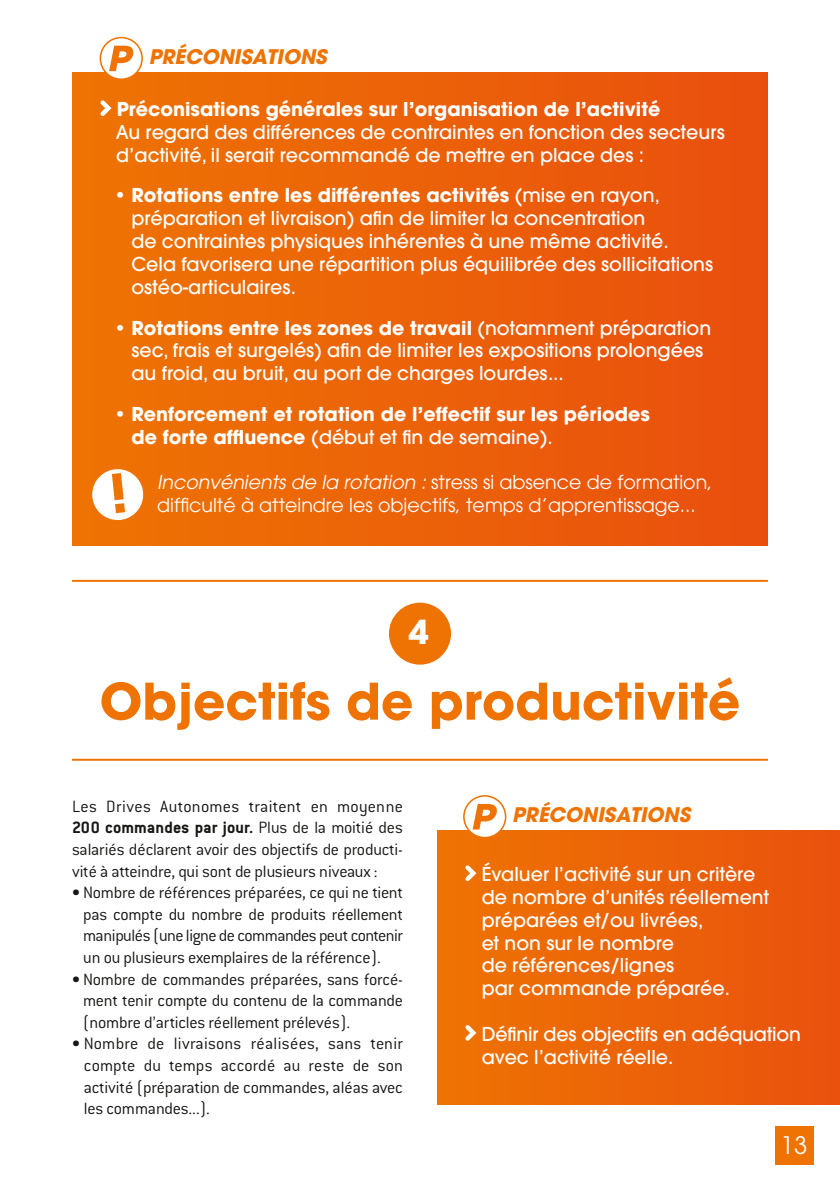
<style>
.page{position:relative;width:840px;height:1191px;background:#fff}
.page>*{position:absolute;margin:0;border:0;box-sizing:border-box;transform-origin:0 0}
.t1{font:700 50px "Avant Garde";color:#ee7302}
.t2{font:700 32.8px "Avant Garde";color:#fff}
.t3{font:24px "Avant Garde";color:#fff}
.t4{font:italic 700 20px "Avant Garde";color:#ee7302}
.t5{font:500 19px/22.8px "Avant Garde";color:#fff}
.t6{font:700 19px/22.8px "Avant Garde";color:#fff}
.t7{font:19px/22.8px "Avant Garde";color:#fff}
.t8{font:300 18px/21.6px "Conduit ITC";letter-spacing:-.015em;color:#181716;text-align:justify}
.s1{font-weight:700}
.s2{font-weight:500}
.s3{font-style:italic}
</style>
<div class="page">
<div style="left:774px;top:1126px;width:38px;height:38px;background:#ee7302"></div>
<hr style="left:72px;top:758px;width:695px;height:2px;background:#ee7302">
<hr style="left:72px;top:580px;width:695px;height:2px;background:#ee7302">
<div style="left:389px;top:602px;width:62px;height:62px;background:#ee7302;border-radius:50%"></div>
<div style="left:72px;top:72px;width:695px;height:473px;background:linear-gradient(to right,#ee7403,#e94f0e)"></div>
<svg style="left:96px;top:96px;width:19px;height:24px"></svg>
<div style="left:437px;top:830px;width:402px;height:274px;background:linear-gradient(to right,#ee7403,#e9520e)"></div>
<svg style="left:461px;top:861px;width:18px;height:24px"></svg>
<svg style="left:461px;top:1021px;width:18px;height:23px"></svg>
<svg style="left:100px;top:38px;width:42px;height:41px"></svg>
<div style="left:99px;top:37px;width:44px;height:43px;border:2px solid #ee7302;border-radius:50%"></div>
<svg style="left:109px;top:46px;width:25px;height:25px"></svg>
<div style="left:463px;top:796px;width:42px;height:41px;background:#fff;border-radius:50%"></div>
<div style="left:463px;top:795px;width:43px;height:43px;border:2px solid #ee7302;border-radius:50%"></div>
<svg style="left:472px;top:804px;width:25px;height:25px"></svg>
<div style="left:91px;top:468px;width:53px;height:53px;background:#fff;border-radius:50%"></div>
<div style="left:91px;top:467px;width:54px;height:54px;border:2px solid #ee7302;border-radius:50%"></div>
<svg style="left:112px;top:473px;width:13px;height:40px"></svg>
<p class="t4" style="left:149px;top:44px;width:179px">PRÉCONISATIONS</p>
<p class="t6" style="left:117px;top:98px;width:544px">Préconisations générales sur l’organisation de l’activité</p>
<p class="t5" style="left:116px;top:121px;width:610px">Au regard des différences de contraintes en fonction des secteurs d’activité, il serait recommandé de mettre en place des :</p>
<p class="t5" style="left:131px;top:184px;width:583px;text-indent:-17px">• <span class="s1">Rotations entre les différentes activités</span> (mise en rayon, préparation et livraison) afin de limiter la concentration<br>de contraintes physiques inhérentes à une même activité.<br>Cela favorisera une répartition plus équilibrée des sollicitations ostéo-articulaires.</p>
<p class="t5" style="left:131px;top:316px;width:581px;text-indent:-17px">• <span class="s1">Rotations entre les zones de travail</span> (notamment préparation sec, frais et surgelés) afin de limiter les expositions prolongées au froid, au bruit, au port de charges lourdes...</p>
<p class="t6" style="left:131px;top:402px;width:519px;text-indent:-17px"><span class="s2">•</span> Renforcement et rotation de l’effectif sur les périodes de forte affluence <span class="s2">(début et fin de semaine).</span></p>
<p class="t7" style="left:157px;top:471px;width:556px"><span class="s3">Inconvénients de la rotation:</span> stress si absence de formation, difficulté à atteindre les objectifs, temps d’apprentissage...</p>
<h2 class="t2" style="left:408px;top:610px;width:22px">4</h2>
<h1 class="t1" style="left:100px;top:669px;width:641px">Objectifs de productivité</h1>
<p class="t8" style="left:72px;top:795px;width:332px">Les Drives Autonomes traitent en moyenne <span class="s1">200 commandes par jour.</span> Plus de la moitié des salariés déclarent avoir des objectifs de producti&shy;vité à atteindre, qui sont de plusieurs niveaux :</p>
<p class="t8" style="left:83px;top:881px;width:321px;text-indent:-11px"><span class="s1">•</span> Nombre de références préparées, ce qui ne tient pas compte du nombre de produits réellement manipulés (une ligne de commandes peut contenir un ou plusieurs exemplaires de la référence).</p>
<p class="t8" style="left:83px;top:968px;width:321px;text-indent:-11px"><span class="s1">•</span> Nombre de commandes préparées, sans forcé&shy;ment tenir compte du contenu de la commande (nombre d’articles réellement prélevés).</p>
<p class="t8" style="left:84px;top:1033px;width:320px;text-indent:-12px"><span class="s1">•</span> Nombre de livraisons réalisées, sans tenir compte du temps accordé au reste de son activité (préparation de commandes, aléas avec les commandes...).</p>
<p class="t4" style="left:512px;top:802px;width:179px">PRÉCONISATIONS</p>
<p class="t5" style="left:481px;top:862px;width:288px">Évaluer l’activité sur un critère de nombre d’unités réellement préparées et/ou livrées,<br>et non sur le nombre<br>de références/lignes<br>par commande préparée.</p>
<p class="t5" style="left:481px;top:1022px;width:320px">Définir des objectifs en adéquation avec l’activité réelle.</p>
<p class="t3" style="left:780px;top:1131px;width:28px">13</p>
</div>
